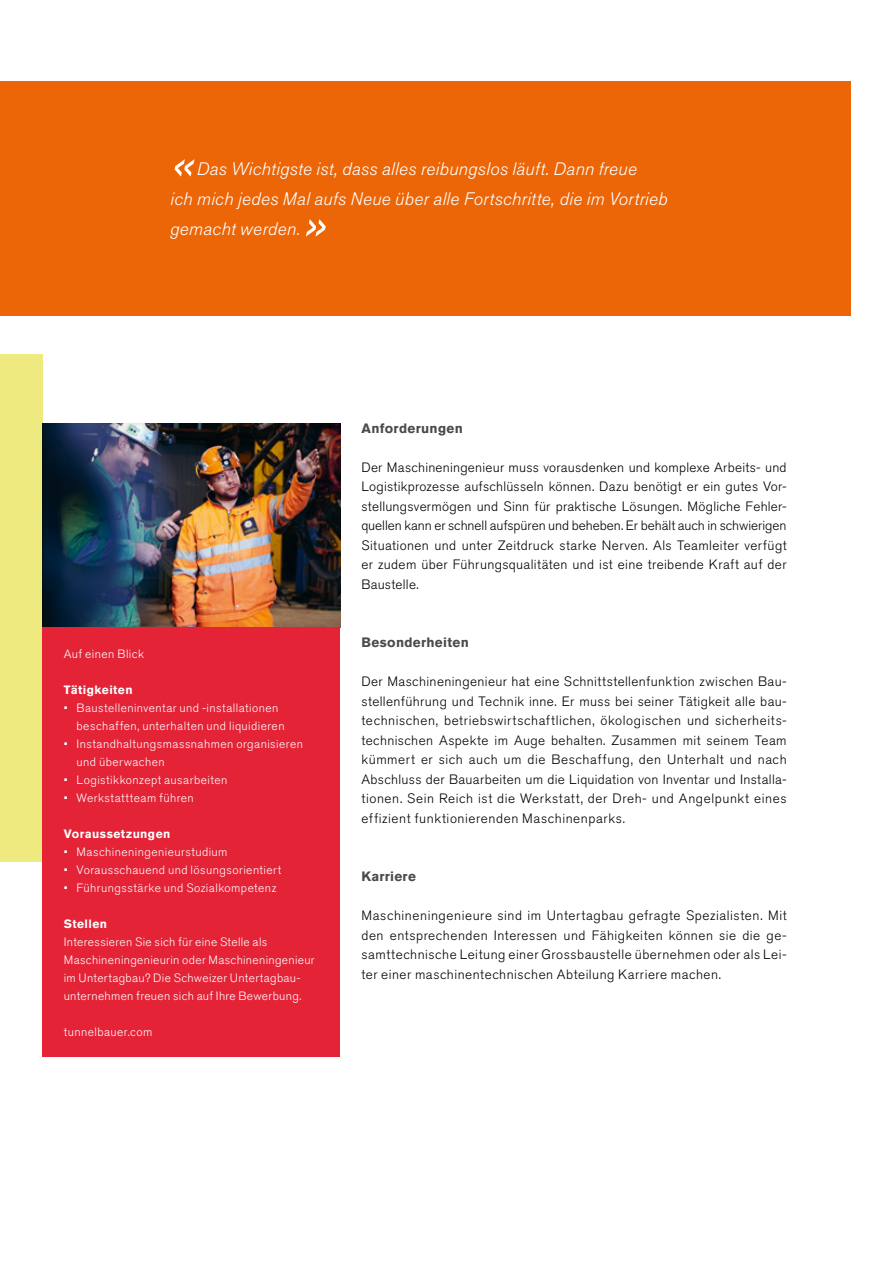
<style>
.page{position:relative;width:893px;height:1263px;background:#fff}
.page>*{position:absolute;margin:0;border:0;box-sizing:border-box;transform-origin:0 0}
.t1{font:italic 300 60px "Akzidenz Grotesk Std";color:#fff}
.t2{font:italic 300 18px/30px "Akzidenz Grotesk Std";letter-spacing:.015em;color:#fff}
.t3{font:300 13.5px/19.5px "Akzidenz Grotesk Std";letter-spacing:.035em;color:#000;text-align:justify}
.t4{font:700 13.5px "Akzidenz Grotesk Std";letter-spacing:.025em;color:#4a4a49}
.t5{font:300 12px/18px "Akzidenz Grotesk Std";letter-spacing:.035em;color:#fff}
.t6{font:700 12px "Akzidenz Grotesk Std";letter-spacing:.035em;color:#fff}
</style>
<div class="page">
<div style="left:0;top:355px;width:43px;height:507px;background:#eeea80"></div>
<div style="left:0;top:82px;width:850px;height:234px;background:#ec6608"></div>
<img style="left:43px;top:423px;width:297px;height:205px">
<div style="left:43px;top:628px;width:297px;height:429px;background:#e42337"></div>
<h1 class="t1" style="left:170px;top:133px;width:24px">«</h1>
<h2 class="t2" style="left:170px;top:154px;width:499px;text-indent:27px">Das Wichtigste ist, dass alles reibungslos läuft. Dann freue<br>ich mich jedes Mal aufs Neue über alle Fortschritte, die im Vortrieb gemacht werden.</h2>
<h1 class="t1" style="left:302px;top:193px;width:24px">»</h1>
<p class="t5" style="left:64px;top:645px;width:82px">Auf einen Blick</p>
<p class="t6" style="left:64px;top:683px;width:70px">Tätigkeiten</p>
<p class="t5" style="left:77px;top:699px;width:210px;text-indent:-13px">• Baustelleninventar und -installationen beschaffen, unterhalten und liquidieren</p>
<p class="t5" style="left:77px;top:735px;width:228px;text-indent:-13px">• Instandhaltungsmassnahmen organisieren und überwachen</p>
<p class="t5" style="left:64px;top:771px;width:165px">• Logistikkonzept ausarbeiten</p>
<p class="t5" style="left:64px;top:789px;width:132px">• Werkstattteam führen</p>
<p class="t6" style="left:64px;top:827px;width:108px">Voraussetzungen</p>
<p class="t5" style="left:64px;top:843px;width:165px">• Maschineningenieurstudium</p>
<p class="t5" style="left:64px;top:861px;width:219px">• Vorausschauend und lösungsorientiert</p>
<p class="t5" style="left:64px;top:879px;width:214px">• Führungsstärke und Sozialkompetenz</p>
<p class="t6" style="left:64px;top:917px;width:45px">Stellen</p>
<p class="t5" style="left:64px;top:933px;width:252px">Interessieren Sie sich für eine Stelle als Maschineningenieurin oder Maschineningenieur im Untertagbau? Die Schweizer Untertagbau&shy;unternehmen freuen sich auf Ihre Bewerbung.</p>
<p class="t5" style="left:64px;top:1023px;width:90px">tunnelbauer.com</p>
<p class="t4" style="left:361px;top:420px;width:103px">Anforderungen</p>
<p class="t3" style="left:361px;top:457px;width:427px">Der Maschineningenieur muss vorausdenken und komplexe Arbeits- und Logistikprozesse aufschlüsseln können. Dazu benötigt er ein gutes Vor&shy;stellungsvermögen und Sinn für praktische Lösungen. Mögliche Fehler&shy;quellen kann er schnell aufspüren und beheben. Er behält auch in schwierigen Situationen und unter Zeitdruck starke Nerven. Als Teamleiter verfügt er zudem über Führungsqualitäten und ist eine treibende Kraft auf der Baustelle.</p>
<p class="t4" style="left:361px;top:634px;width:109px">Besonderheiten</p>
<p class="t3" style="left:361px;top:672px;width:427px">Der Maschineningenieur hat eine Schnittstellenfunktion zwischen Bau&shy;stellenführung und Technik inne. Er muss bei seiner Tätigkeit alle bau&shy;technischen, betriebswirtschaftlichen, ökologischen und sicherheits&shy;technischen Aspekte im Auge behalten. Zusammen mit seinem Team kümmert er sich auch um die Beschaffung, den Unterhalt und nach Abschluss der Bauarbeiten um die Liquidation von Inventar und Installa&shy;tionen. Sein Reich ist die Werkstatt, der Dreh- und Angelpunkt eines effizient funktionierenden Maschinenparks.</p>
<p class="t4" style="left:361px;top:868px;width:56px">Karriere</p>
<p class="t3" style="left:361px;top:906px;width:427px">Maschineningenieure sind im Untertagbau gefragte Spezialisten. Mit den entsprechenden Interessen und Fähigkeiten können sie die ge&shy;samttechnische Leitung einer Grossbaustelle übernehmen oder als Lei&shy;ter einer maschinentechnischen Abteilung Karriere machen.</p>
</div>
